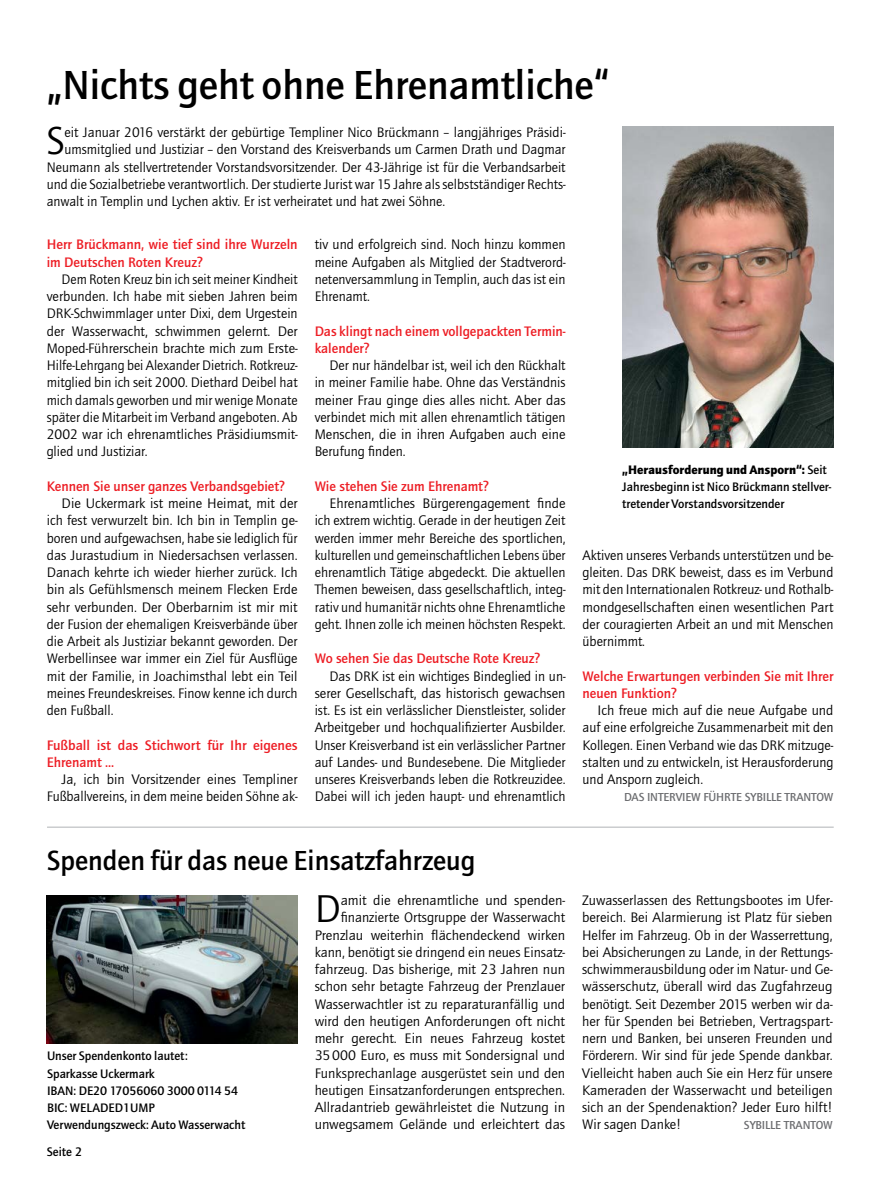
<style>
.page{position:relative;width:893px;height:1191px;background:#fff}
.page>*{position:absolute;margin:0;border:0;box-sizing:border-box;transform-origin:0 0}
.t1{font:500 42px "Quay Sans ITC Std";color:#000}
.t2{font:40.05px "Quay Sans ITC Std";color:#000}
.t3{font:500 28.5px "Quay Sans ITC Std";color:#000}
.t4{font:14.25px/17.2px "Quay Sans ITC Std";color:#000;text-align:justify}
.t5{font:14.25px/17.2px "Quay Sans ITC Std";color:#000;text-align:right;scale:1.05 1}
.t6{font:500 14.25px/17.2px "Quay Sans ITC Std";color:#ed1d24}
.t7{font:500 12.75px/17.2px "Quay Sans ITC Std";color:#000}
.t8{font:500 12px "Quay Sans ITC Std";letter-spacing:-.01em;color:#6d6e71}
.s1{font-weight:900}
</style>
<div class="page">
<img style="left:622px;top:126px;width:212px;height:322px">
<hr style="left:47px;top:827px;width:787px;height:1px;background:#b1b4b6">
<img style="left:47px;top:896px;width:251px;height:147px">
<h1 class="t1" style="left:47px;top:61px;width:564px">„Nichts geht ohne Ehrenamtliche“</h1>
<h2 class="t2" style="left:47px;top:119px;width:19px">S</h2>
<p class="t4" style="left:65px;top:124px;width:503px">eit Januar 2016 verstärkt der gebürtige Templiner Nico Brückmann – langjähriges Präsidi-</p>
<p class="t4" style="left:65px;top:141px;width:503px">umsmitglied und Justiziar – den Vorstand des Kreisverbands um Carmen Drath und Dagmar</p>
<p class="t4" style="left:47px;top:158px;width:520px">Neumann als stellvertretender Vorstandsvorsitzender. Der 43-Jährige ist für die Verbandsarbeit</p>
<p class="t4" style="left:47px;top:176px;width:520px">und die Sozialbetriebe verantwortlich. Der studierte Jurist war 15 Jahre als selbstständiger Rechts-</p>
<p class="t4" style="left:47px;top:193px;width:400px">anwalt in Templin und Lychen aktiv. Er ist verheiratet und hat zwei Söhne.</p>
<p class="t6" style="left:47px;top:236px;width:252px">Herr Brückmann, wie tief sind ihre Wurzeln im Deutschen Roten Kreuz?</p>
<p class="t4" style="left:47px;top:271px;width:252px;text-indent:15px">Dem Roten Kreuz bin ich seit meiner Kindheit verbunden. Ich habe mit sieben Jahren beim DRK-Schwimmlager unter Dixi, dem Urgestein der Wasserwacht, schwimmen gelernt. Der Moped-Führerschein brachte mich zum Erste-Hilfe-Lehrgang bei Alexander Dietrich. Rotkreuz&shy;mitglied bin ich seit 2000. Diethard Deibel hat mich damals geworben und mir wenige Monate später die Mitarbeit im Verband angeboten. Ab 2002 war ich ehrenamtliches Präsidiumsmit&shy;glied und Justiziar.</p>
<p class="t6" style="left:47px;top:477px;width:240px">Kennen Sie unser ganzes Verbandsgebiet?</p>
<p class="t4" style="left:47px;top:495px;width:252px;text-indent:15px">Die Uckermark ist meine Heimat, mit der ich fest verwurzelt bin. Ich bin in Templin ge&shy;boren und aufgewachsen, habe sie lediglich für das Jurastudium in Niedersachsen verlassen.<br>Danach kehrte ich wieder hierher zurück. Ich bin als Gefühlsmensch meinem Flecken Erde sehr verbunden. Der Oberbarnim ist mir mit der Fusion der ehemaligen Kreisverbände über die Arbeit als Justiziar bekannt geworden. Der Werbellinsee war immer ein Ziel für Ausflüge mit der Familie, in Joachimsthal lebt ein Teil meines Freundeskreises. Finow kenne ich durch den Fußball.</p>
<p class="t6" style="left:47px;top:736px;width:252px">Fußball ist das Stichwort für I hr eigenes<br>Ehrenamt ...</p>
<p class="t4" style="left:47px;top:771px;width:252px;text-align:right">Ja, ich bin Vorsitzender eines Templiner<br>Fußballvereins, in dem meine beiden Söhne ak-</p>
<p class="t4" style="left:315px;top:236px;width:252px">tiv und erfolgreich sind. Noch hinzu kommen meine Aufgaben als Mitglied der Stadtverord&shy;netenversammlung in Templin, auch das ist ein Ehrenamt.</p>
<p class="t6" style="left:315px;top:322px;width:252px">Das klingt nach einem vollgepackten Termin&shy;kalender?</p>
<p class="t4" style="left:315px;top:357px;width:252px;text-indent:15px">Der nur händelbar ist, weil ich den Rückhalt in meiner Familie habe. Ohne das Verständnis meiner Frau ginge dies alles nicht. Aber das verbindet mich mit allen ehrenamtlich tätigen Menschen, die in ihren Aufgaben auch eine Berufung finden.</p>
<p class="t6" style="left:315px;top:477px;width:176px">Wie stehen Sie zum Ehrenamt?</p>
<p class="t4" style="left:315px;top:495px;width:252px;text-indent:15px">Ehrenamtliches Bürgerengagement finde ich extrem wichtig. Gerade in der heutigen Zeit werden immer mehr Bereiche des sportlichen, kulturellen und gemeinschaftlichen Lebens über ehrenamtlich Tätige abgedeckt. Die aktuellen Themen beweisen, dass gesellschaftlich, integ&shy;rativ und humanitär nichts ohne Ehrenamtliche geht. Ihnen zolle ich meinen höchsten Respekt.</p>
<p class="t6" style="left:315px;top:650px;width:227px">Wo sehen Sie das Deutsche Rote Kreuz?</p>
<p class="t4" style="left:315px;top:667px;width:252px;text-indent:15px">Das DRK ist ein wichtiges Bindeglied in un&shy;serer Gesellschaft, das historisch gewachsen ist. Es ist ein verlässlicher Dienstleister, solider Arbeitgeber und hochqualifizierter Ausbilder.<br>Unser Kreisverband ist ein verlässlicher Partner auf Landes- und Bundesebene. Die Mitglieder unseres Kreisverbands leben die Rotkreuzidee.<br>Dabei will ich jeden haupt- und ehrenamtlich</p>
<p class="t7" style="left:622px;top:461px;width:210px"><span class="s1">„Herausforderung und Ansporn“:</span> Seit<br>Jahresbeginn ist Nico Brückmann stellver&shy;tretender Vorstandsvorsitzender</p>
<p class="t4" style="left:583px;top:547px;width:252px">Aktiven unseres Verbands unterstützen und be&shy;gleiten. Das DRK beweist, dass es im Verbund mit den Internationalen Rotkreuz- und Rothalb&shy;mondgesellschaften einen wesentlichen Part der couragierten Arbeit an und mit Menschen übernimmt.</p>
<p class="t6" style="left:583px;top:667px;width:253px">Welche Erwartungen verbinden Sie mit I hrer neuen Funktion?</p>
<p class="t4" style="left:583px;top:702px;width:252px;text-indent:15px">Ich freue mich auf die neue Aufgabe und auf eine erfolgreiche Zusammenarbeit mit den Kollegen. Einen Verband wie das DRK mitzuge&shy;stalten und zu entwickeln, ist Herausforderung und Ansporn zugleich.</p>
<p class="t8" style="left:624px;top:790px;width:209px">Das I nterview führte Sybille Trantow</p>
<h3 class="t3" style="left:47px;top:845px;width:430px">Spenden für das neue Einsatzfahrzeug</h3>
<p class="t7" style="left:47px;top:1047px;width:200px">Unser Spendenkonto lautet:<br>Sparkasse Uckermark<br>I BAN : DE20 17056060 3000 0114 54<br>BIC: WELADED1UMP<br>Verwendungszweck: Auto Wasserwacht</p>
<p class="t7" style="left:47px;top:1143px;width:37px">Seite 2</p>
<p class="t5" style="left:315px;top:892px;width:240px">amit die ehrenamtliche und spenden&shy;finanzierte Ortsgruppe der Wasserwacht Prenzlau weiterhin flächendeckend wirken kann, benötigt sie dringend ein neues Einsatz&shy;fahrzeug. Das bisherige, mit 23 Jahren nun schon sehr betagte Fahrzeug der Prenzlauer Wasserwachtler ist zu reparaturanfällig und wird den heutigen Anforderungen oft nicht mehr gerecht. Ein neues Fahrzeug kostet 35000 Euro, es muss mit Sondersignal und Funksprechanlage ausgerüstet sein und den heutigen Einsatzanforderungen entsprechen.<br>Allradantrieb gewährleistet die Nutzung in unwegsamem Gelände und erleichtert das</p>
<p class="t4" style="left:582px;top:892px;width:252px">Zuwasserlassen des Rettungsbootes im Ufer&shy;bereich. Bei Alarmierung ist Platz für sieben Helfer im Fahrzeug. Ob in der Wasserrettung, bei Absicherungen zu Lande, in der Rettungs&shy;schwimmerausbildung oder im Natur- und Ge&shy;wässerschutz, überall wird das Zugfahrzeug benötigt. Seit Dezember 2015 werben wir da&shy;her für Spenden bei Betrieben, Vertragspart&shy;nern und Banken, bei unseren Freunden und Förderern. Wir sind für jede Spende dankbar.<br>Vielleicht haben auch Sie ein Herz für unsere Kameraden der Wasserwacht und beteiligen sich an der Spendenaktion? Jeder Euro hilft!<br>Wir sagen Danke!</p>
<h2 class="t2" style="left:315px;top:887px;width:28px">D</h2>
<p class="t8" style="left:744px;top:1118px;width:89px">Sybille Trantow</p>
</div>
